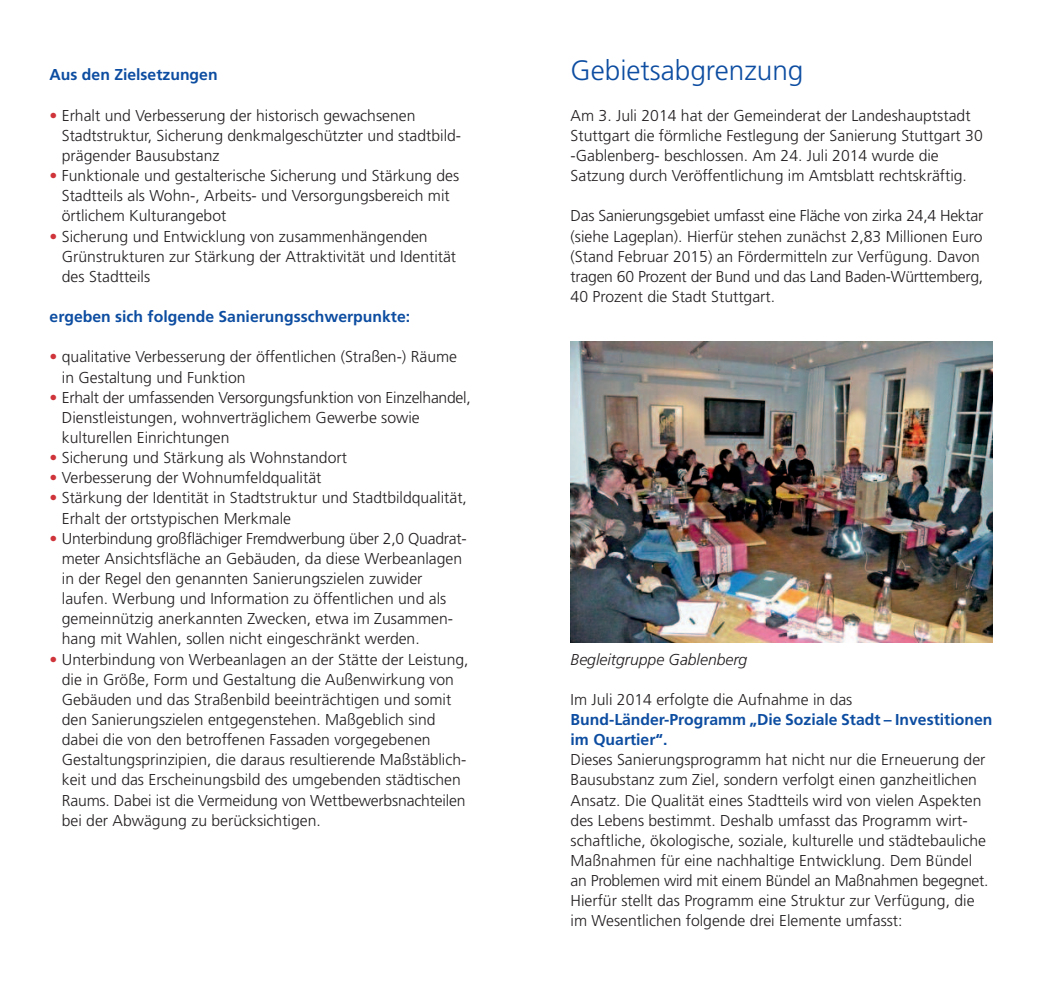
<style>
.page{position:relative;width:1042px;height:993px;background:#fff}
.page>*{position:absolute;margin:0;border:0;box-sizing:border-box;transform-origin:0 0}
.t1{font:300 28px "Frutiger";color:#0d4da1}
.t2{font:300 15.75px/20.1px "Frutiger";color:#231f20}
.t3{font:700 15.75px/20.1px "Frutiger";color:#0d4da1}
.t4{font:italic 300 15.75px "Frutiger";color:#231f20}
.s1{color:#cf343b}
</style>
<div class="page">
<img style="left:570px;top:341px;width:422px;height:301px">
<p class="t3" style="left:50px;top:66px;width:169px">Aus den Zielsetzungen</p>
<p class="t2" style="left:62px;top:106px;width:401px;text-indent:-12px"><span class="s1">•</span> Erhalt und Verbesserung der historisch gewachsenen<br>Stadtstruktur, Sicherung denkmalgeschützter und stadtbild&shy;prägender Bausubstanz</p>
<p class="t2" style="left:62px;top:167px;width:399px;text-indent:-12px"><span class="s1">•</span> Funktionale und gestalterische Sicherung und Stärkung des<br>Stadtteils als Wohn-, Arbeits- und Versorgungsbereich mit örtlichem Kulturangebot</p>
<p class="t2" style="left:62px;top:227px;width:396px;text-indent:-12px"><span class="s1">•</span> Sicherung und Entwicklung von zusammenhängenden<br>Grünstrukturen zur Stärkung der Attraktivität und Identität des Stadtteils</p>
<p class="t3" style="left:50px;top:308px;width:362px">ergeben sich folgende Sanierungsschwerpunkte:</p>
<p class="t2" style="left:62px;top:348px;width:397px;text-indent:-12px"><span class="s1">•</span> qualitative Verbesserung der öffentlichen (Straßen-) Räume in Gestaltung und Funktion</p>
<p class="t2" style="left:62px;top:388px;width:410px;text-indent:-12px"><span class="s1">•</span> Erhalt der umfassenden Versorgungsfunktion von Einzelhandel,<br>Dienstleistungen, wohnverträglichem Gewerbe sowie kulturellen Einrichtungen</p>
<p class="t2" style="left:50px;top:448px;width:299px"><span class="s1">•</span> Sicherung und Stärkung als Wohnstandort</p>
<p class="t2" style="left:50px;top:469px;width:273px"><span class="s1">•</span> Verbesserung der Wohnumfeldqualität</p>
<p class="t2" style="left:62px;top:489px;width:407px;text-indent:-12px"><span class="s1">•</span> Stärkung der Identität in Stadtstruktur und Stadtbildqualität,<br>Erhalt der ortstypischen Merkmale</p>
<p class="t2" style="left:62px;top:529px;width:406px;text-indent:-12px"><span class="s1">•</span> Unterbindung großflächiger Fremdwerbung über 2,0 Quadrat&shy;meter Ansichtsfläche an Gebäuden, da diese Werbeanlagen in der Regel den genannten Sanierungszielen zuwider laufen. Werbung und Information zu öffentlichen und als gemeinnützig anerkannten Zwecken, etwa im Zusammen&shy;hang mit Wahlen, sollen nicht eingeschränkt werden.</p>
<p class="t2" style="left:62px;top:650px;width:408px;text-indent:-12px"><span class="s1">•</span> Unterbindung von Werbeanlagen an der Stätte der Leistung, die in Größe, Form und Gestaltung die Außenwirkung von Gebäuden und das Straßenbild beeinträchtigen und somit den Sanierungszielen entgegenstehen. Maßgeblich sind dabei die von den betroffenen Fassaden vorgegebenen Gestaltungsprinzipien, die daraus resultierende Maßstäblich&shy;keit und das Erscheinungsbild des umgebenden städtischen Raums. Dabei ist die Vermeidung von Wettbewerbsnachteilen bei der Abwägung zu berücksichtigen.</p>
<h1 class="t1" style="left:570px;top:59px;width:234px">Gebietsabgrenzung</h1>
<p class="t2" style="left:570px;top:106px;width:414px">Am 3. Juli 2014 hat der Gemeinderat der Landeshauptstadt Stuttgart die förmliche Festlegung der Sanierung Stuttgart 30 -Gablenberg- beschlossen. Am 24. Juli 2014 wurde die Satzung durch Veröffentlichung im Amtsblatt rechtskräftig.</p>
<p class="t2" style="left:570px;top:207px;width:414px">Das Sanierungsgebiet umfasst eine Fläche von zirka 24,4 Hektar (siehe Lageplan). Hierfür stehen zunächst 2,83 Millionen Euro (Stand Februar 2015) an Fördermitteln zur Verfügung. Davon tragen 60 Prozent der Bund und das Land Baden-Württemberg, 40 Prozent die Stadt Stuttgart.</p>
<p class="t4" style="left:570px;top:652px;width:178px">Begleitgruppe Gablenberg</p>
<p class="t2" style="left:570px;top:690px;width:283px">Im Juli 2014 erfolgte die Aufnahme in das</p>
<p class="t3" style="left:570px;top:710px;width:423px">Bund-Länder-Programm „Die Soziale Stadt – Investitionen im Quartier“.</p>
<p class="t2" style="left:570px;top:750px;width:419px">Dieses Sanierungsprogramm hat nicht nur die Erneuerung der Bausubstanz zum Ziel, sondern verfolgt einen ganzheitlichen Ansatz. Die Qualität eines Stadtteils wird von vielen Aspekten des Lebens bestimmt. Deshalb umfasst das Programm wirt&shy;schaftliche, ökologische, soziale, kulturelle und städtebauliche Maßnahmen für eine nachhaltige Entwicklung. Dem Bündel an Problemen wird mit einem Bündel an Maßnahmen begegnet.<br>Hierfür stellt das Programm eine Struktur zur Verfügung, die im Wesentlichen folgende drei Elemente umfasst:</p>
</div>
